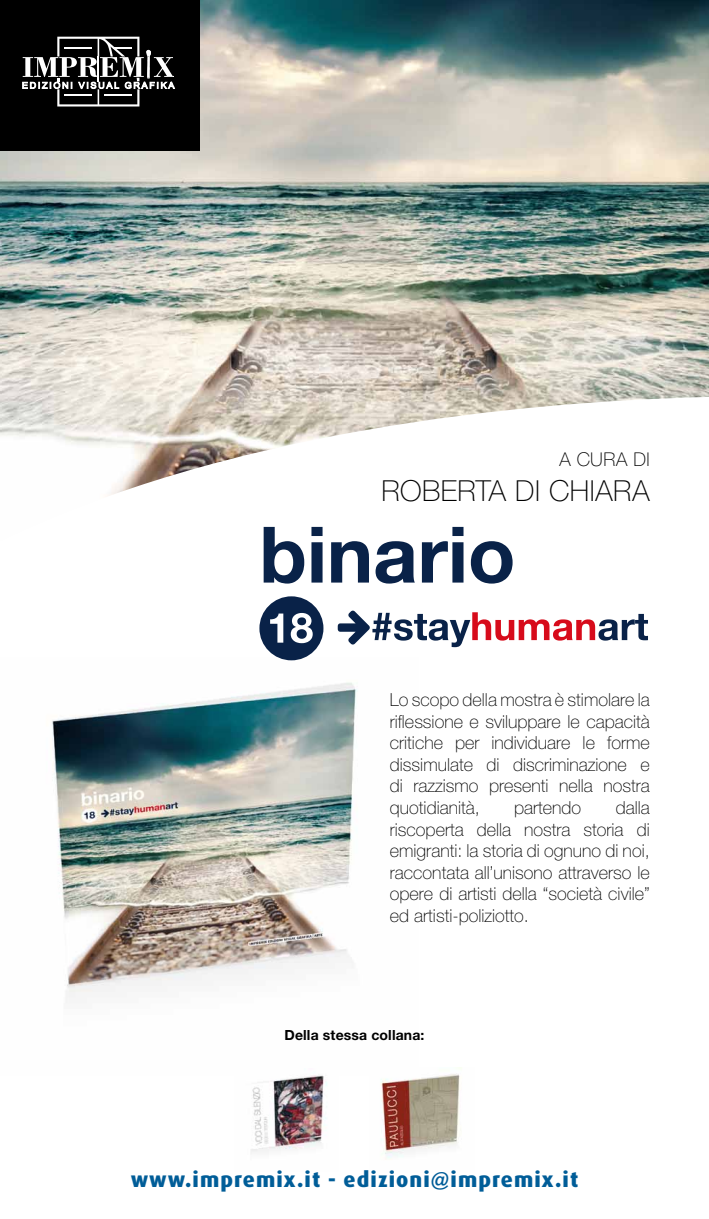
<style>
.page{position:relative;width:709px;height:1219px;background:#fff}
.page>*{position:absolute;margin:0;border:0;box-sizing:border-box;transform-origin:0 0}
.t1{font:100 29px "Helvetica Neue";letter-spacing:.015em;color:#000}
.t2{font:800 21.4px "Dax";letter-spacing:.05em;color:#005d98}
.t3{font:100 19px "Helvetica Neue";letter-spacing:.02em;color:#000}
.t4{font:100 18px/21.6px "Helvetica Neue";color:#000;text-align:justify}
.t5{font:700 14px "Helvetica Neue";letter-spacing:.01em;color:#000}
</style>
<div class="page">
<img style="left:52px;top:657px;width:306px;height:346px">
<img style="left:0;top:0;width:709px;height:541px">
<div style="left:0;top:0;width:199px;height:150px;background:#000"></div>
<svg style="left:22px;top:37px;width:153px;height:69px"></svg>
<div style="left:259px;top:596px;width:64px;height:64px;background:#092248;border-radius:50%"></div>
<svg style="left:264px;top:527px;width:248px;height:57px"></svg>
<svg style="left:338px;top:611px;width:310px;height:36px"></svg>
<svg style="left:270px;top:613px;width:43px;height:30px"></svg>
<img style="left:251px;top:1075px;width:76px;height:79px">
<img style="left:381px;top:1067px;width:81px;height:91px">
<p class="t3" style="left:559px;top:448px;width:92px">a cura di</p>
<h1 class="t1" style="left:381px;top:474px;width:270px">roberta di chiara</h1>
<p class="t4" style="left:390px;top:689px;width:261px">Lo scopo della mostra è stimolare la riflessione e sviluppare le capacità critiche per individuare le forme dissimulate di discriminazione e di razzismo presenti nella nostra quotidianità,</p>
<p class="t4" style="left:390px;top:797px;width:261px;text-indent:226px">dalla riscoperta della nostra storia di emigranti: la storia di ognuno di noi, raccontata all’unisono attraverso le opere di artisti della “società civile” ed artisti-poliziotto.</p>
<p class="t4" style="left:514px;top:797px;width:69px">partendo</p>
<p class="t5" style="left:284px;top:1026px;width:141px">Della stessa collana:</p>
<p class="t2" style="left:131px;top:1168px;width:449px">www.impremix.it - edizioni@impremix.it</p>
</div>
